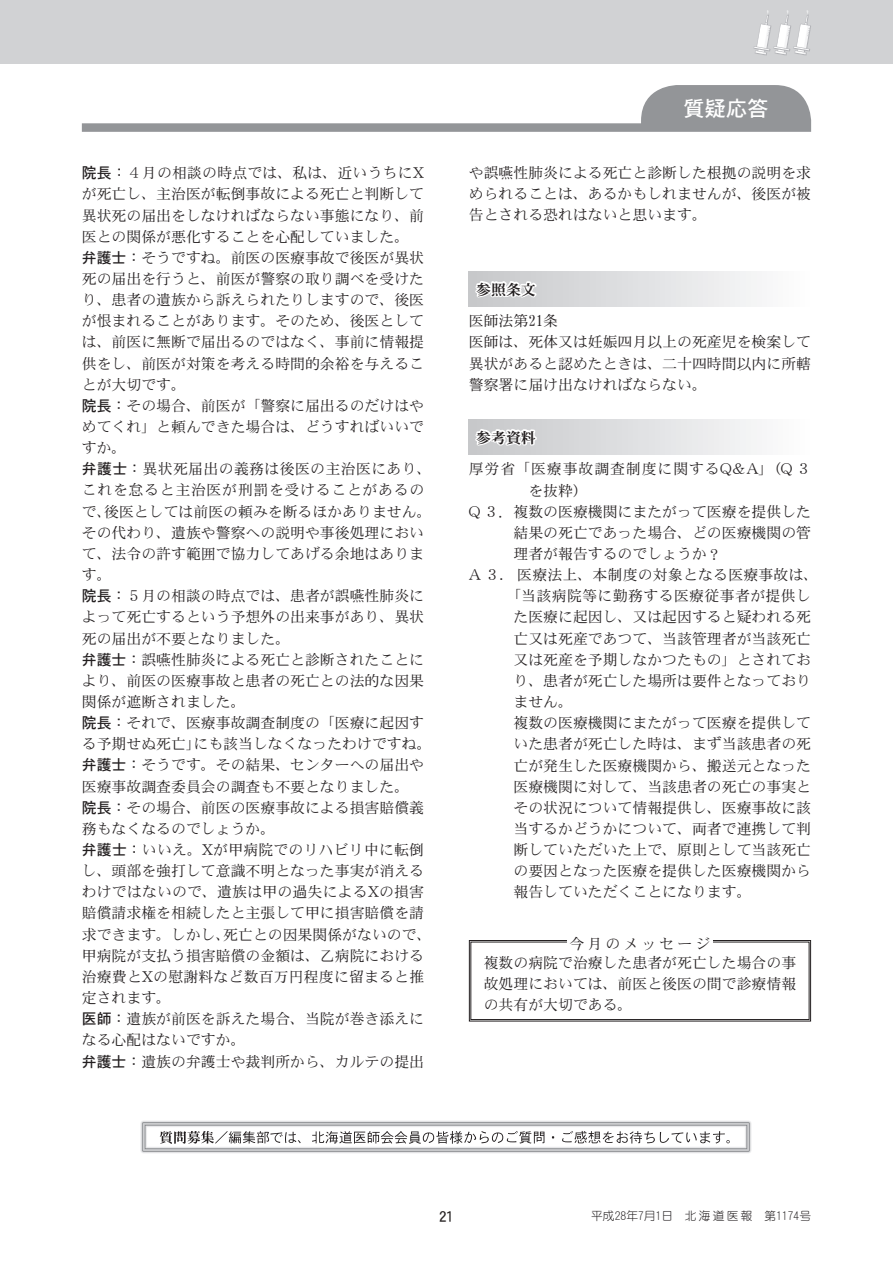
<style>
.page{position:relative;width:893px;height:1263px;background:#fff}
.page>*{position:absolute;margin:0;border:0;box-sizing:border-box;transform-origin:0 0}
.t1{font:21.3px "DFHS Gothic W5 WIN RKSJ H";color:#fff}
.質疑応答{font:14.85px/21.1px "DFHS Mincho W3 WIN RKSJ H";color:#231f20;text-align:justify}
.本文_０_２{font:14.85px/21.1px "DFHS Mincho W3 WIN RKSJ H";color:#231f20;text-align:justify}
.本文{font:14.85px/21.1px "DFHS Mincho W3 WIN RKSJ H";color:#231f20;text-align:justify}
.本文_０_２-2{font:14.85px/21.1px "DFHS Mincho W3 WIN RKSJ H";letter-spacing:.06em;color:#231f20}
.本文_０_２-3{font:14.85px "DFHS Mincho W3 WIN RKSJ H";letter-spacing:.025em;color:#231f20}
.t2{font:14.85px "DFHS Mincho W7 WIN RKSJ H";color:#231f20}
.本文-2{font:14.85px "DFHS Mincho W3 WIN RKSJ H";letter-spacing:.21em;color:#231f20}
.本文G{font:14.85px "DFHS Gothic W5 WIN RKSJ H";color:#231f20}
.マスター_柱{font:11.7px "DF Maru Gothic Lt WIN RKSJ H";color:#231f20}
.s1{font-family:"DFHS Gothic W5 WIN RKSJ H"}
.s2{font-family:"DFHS Mincho W3 WINP RKSJ H"}
</style>
<div class="page">
<div style="left:0;top:0;width:893px;height:64px;background:#d1d2d4"></div>
<svg style="left:754px;top:10px;width:57px;height:46px"></svg>
<div style="left:469px;top:272px;width:342px;height:35px;background:linear-gradient(to right,#c6c7c9,#fdfdfe)"></div>
<svg style="left:468px;top:277px;width:71px;height:23px"></svg>
<div style="left:469px;top:420px;width:342px;height:35px;background:linear-gradient(to right,#c6c7c9,#fdfdfe)"></div>
<svg style="left:468px;top:425px;width:70px;height:23px"></svg>
<div style="left:469px;top:940px;width:342px;height:81px;border:1px solid #231f20"></div>
<div style="left:471px;top:942px;width:338px;height:78px;border:1px solid #231f20"></div>
<svg style="left:567px;top:940px;width:145px;height:4px"></svg>
<svg style="left:140px;top:1121px;width:611px;height:32px"></svg>
<svg style="left:82px;top:85px;width:729px;height:47px"></svg>
<p class="質疑応答" style="left:82px;top:162px;width:344px"><span class="s1">院長：</span>４月の相談の時点では、私は、近いうちに<span class="s2">X</span>が死亡し、主治医が転倒事故による死亡と判断して異状死の届出をしなければならない事態になり、前医との関係が悪化することを心配していました。</p>
<p class="質疑応答" style="left:82px;top:247px;width:344px"><span class="s1">弁護士：</span>そうですね。前医の医療事故で後医が異状死の届出を行うと、前医が警察の取り調べを受けたり、患者の遺族から訴えられたりしますので、後医が恨まれることがあります。そのため、後医としては、前医に無断で届出るのではなく、事前に情報提供をし、前医が対策を考える時間的余裕を与えることが大切です。</p>
<p class="質疑応答" style="left:82px;top:395px;width:344px"><span class="s1">院長：</span>その場合、前医が「警察に届出るのだけはやめてくれ」と頼んできた場合は、どうすればいいですか。</p>
<p class="質疑応答" style="left:82px;top:458px;width:351px;text-align:left"><span class="s1">弁護士：</span>異状死届出の義務は後医の主治医にあり、これを怠ると主治医が刑罰を受けることがあるので、後医としては前医の頼みを断るほかありません。その代わり、遺族や警察への説明や事後処理において、法令の許す範囲で協力してあげる余地はあります。</p>
<p class="質疑応答" style="left:82px;top:585px;width:344px"><span class="s1">院長：</span>５月の相談の時点では、患者が誤嚥性肺炎によって死亡するという予想外の出来事があり、異状死の届出が不要となりました。</p>
<p class="質疑応答" style="left:82px;top:649px;width:344px"><span class="s1">弁護士：</span>誤嚥性肺炎による死亡と診断されたことにより、前医の医療事故と患者の死亡との法的な因果関係が遮断されました。</p>
<p class="質疑応答" style="left:82px;top:712px;width:351px"><span class="s1">院長：</span>それで、医療事故調査制度の「医療に起因する予期せぬ死亡」にも該当しなくなったわけですね。</p>
<p class="質疑応答" style="left:82px;top:754px;width:344px"><span class="s1">弁護士：</span>そうです。その結果、センターへの届出や医療事故調査委員会の調査も不要となりました。</p>
<p class="質疑応答" style="left:82px;top:797px;width:344px"><span class="s1">院長：</span>その場合、前医の医療事故による損害賠償義務もなくなるのでしょうか。</p>
<p class="質疑応答" style="left:82px;top:839px;width:351px;text-align:left"><span class="s1">弁護士：</span>いいえ。<span class="s2">X</span>が甲病院でのリハビリ中に転倒し、頭部を強打して意識不明となった事実が消えるわけではないので、遺族は甲の過失による<span class="s2">X</span>の損害賠償請求権を相続したと主張して甲に損害賠償を請求できます。しかし、死亡との因果関係がないので、甲病院が支払う損害賠償の金額は、乙病院における治療費と<span class="s2">X</span>の慰謝料など数百万円程度に留まると推定されます。</p>
<p class="質疑応答" style="left:82px;top:1008px;width:344px"><span class="s1">医師：</span>遺族が前医を訴えた場合、当院が巻き添えになる心配はないですか。</p>
<p class="質疑応答" style="left:82px;top:1050px;width:344px"><span class="s1">弁護士：</span>遺族の弁護士や裁判所から、カルテの提出</p>
<p class="t1" style="left:684px;top:98px;width:87px">質疑応答</p>
<p class="質疑応答" style="left:469px;top:162px;width:344px">や誤嚥性肺炎による死亡と診断した根拠の説明を求められることは、あるかもしれませんが、後医が被告とされる恐れはないと思います。</p>
<p class="t2" style="left:476px;top:282px;width:61px">参照条文</p>
<p class="本文_０_２" style="left:469px;top:310px;width:91px">医師法第21条</p>
<p class="本文" style="left:469px;top:332px;width:344px">医師は、死体又は妊娠四月以上の死産児を検案して異状があると認めたときは、二十四時間以内に所轄警察署に届け出なければならない。</p>
<p class="t2" style="left:476px;top:430px;width:61px">参考資料</p>
<p class="本文_０_２-2" style="left:528px;top:458px;width:284px;text-indent:-60px">厚労省「医療事故調査制度に関する<span class="s2">Q</span>＆<span class="s2">A</span>」（<span class="s2">Q</span> ３を抜粋）</p>
<p class="本文_０_２" style="left:513px;top:501px;width:299px;text-indent:-45px"><span class="s2">Q</span> ３．複数の医療機関にまたがって医療を提供した結果の死亡であった場合、どの医療機関の管理者が報告するのでしょうか？</p>
<p class="本文_０_２" style="left:469px;top:564px;width:351px"><span class="s2">A</span> ３. 医療法上、本制度の対象となる医療事故は、</p>
<p class="本文_０_２-3" style="left:506px;top:588px;width:306px">「当該病院等に勤務する医療従事者が提供し</p>
<p class="本文_０_２" style="left:513px;top:606px;width:299px">た医療に起因し、又は起因すると疑われる死</p>
<p class="本文_０_２" style="left:513px;top:628px;width:299px">亡又は死産であつて、当該管理者が当該死亡</p>
<p class="本文_０_２" style="left:513px;top:649px;width:299px">又は死産を予期しなかつたもの」とされてお</p>
<p class="本文_０_２" style="left:513px;top:670px;width:299px">り、患者が死亡した場所は要件となっており</p>
<p class="本文_０_２" style="left:513px;top:691px;width:61px">ません。</p>
<p class="本文_０_２" style="left:513px;top:712px;width:299px;text-indent:-45px">　　　複数の医療機関にまたがって医療を提供していた患者が死亡した時は、まず当該患者の死亡が発生した医療機関から、搬送元となった医療機関に対して、当該患者の死亡の事実とその状況について情報提供し、医療事故に該当するかどうかについて、両者で連携して判断していただいた上で、原則として当該死亡の要因となった医療を提供した医療機関から報告していただくことになります。</p>
<p class="本文-2" style="left:569px;top:936px;width:142px">今月のメッセージ</p>
<p class="本文" style="left:484px;top:952px;width:314px">複数の病院で治療した患者が死亡した場合の事故処理においては、前医と後医の間で診療情報の共有が大切である。</p>
<p class="本文G" style="left:439px;top:1209px;width:16px">21</p>
<p class="マスター_柱" style="left:591px;top:1210px;width:221px">平成28年7月1日　北海道医報　第1174号</p>
</div>
